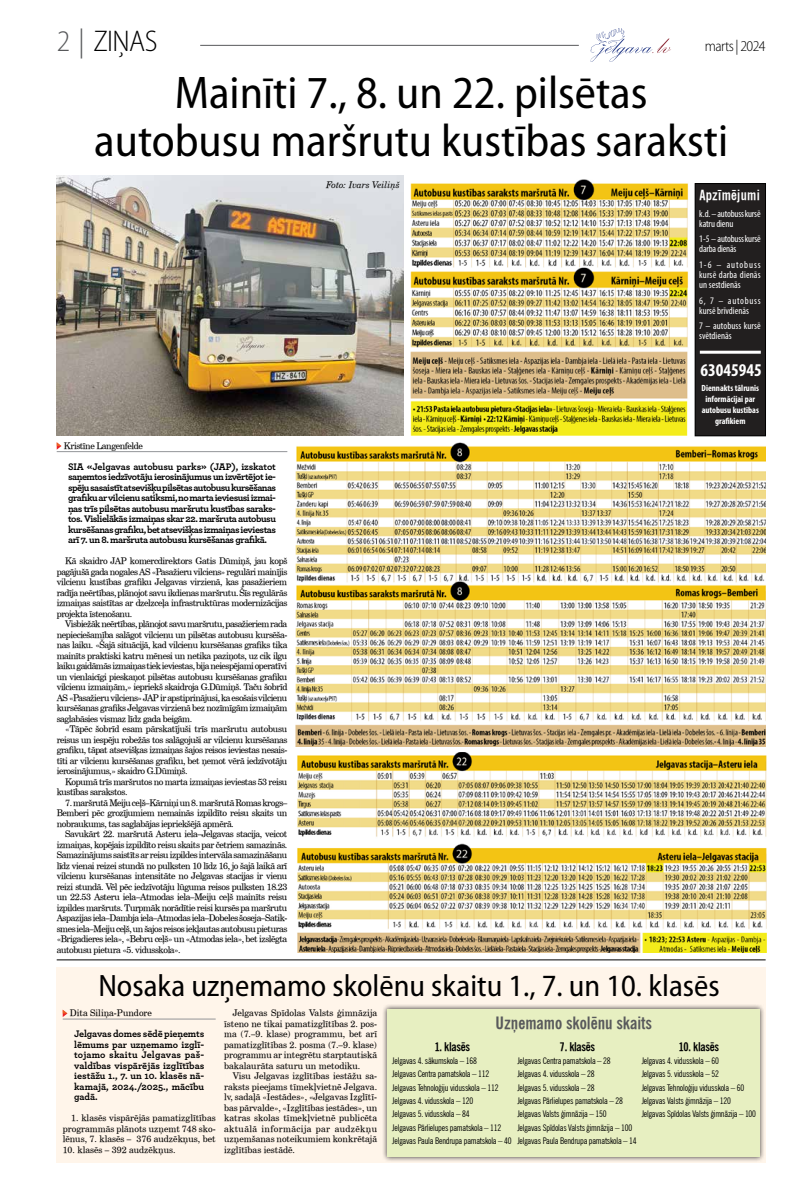
<style>
.page{position:relative;width:794px;height:1191px;background:#fff}
.page>*{position:absolute;margin:0;border:0;box-sizing:border-box;transform-origin:0 0}
.t1{font:semi-condensed 46px/48px "Myriad Pro";color:#000;text-align:center}
.t2{font:semi-condensed 31px "Myriad Pro";color:#000}
.t3{font:300 semi-condensed 30px "Myriad Pro";letter-spacing:-.02em;color:#000}
.t4{font:700 condensed 18px "Myriad Pro";color:#fff}
.t5{font:700 condensed 17px "News Gothic TL";color:#58595b}
.t6{font:300 semi-condensed 15px "Myriad Pro";letter-spacing:-.04em;color:#000}
.t7{font:700 condensed 14px "News Gothic TL";letter-spacing:.02em;color:#fff}
.t8{font:700 condensed 12px "News Gothic TL";letter-spacing:-.02em;color:#000}
.t9{font:700 10px/10.5px "Archer";letter-spacing:-.03em;color:#000;text-align:justify}
.t10{font:condensed 10px/10px "Myriad Pro";color:#fff}
.t11{font:condensed 10px/10px "Myriad Pro";letter-spacing:-.02em;color:#fff}
.t12{font:9px/10.5px "Century Schoolbook TL";letter-spacing:-.045em;color:#000;text-align:justify}
.t13{font:condensed 9px/13.3px "News Gothic TL";letter-spacing:-.02em;color:#000}
.t14{font:700 condensed 9px/11px "Myriad Pro";color:#fff;text-align:center}
.t15{font:9px "Century Schoolbook TL";color:#000}
.t16{font:italic 9px "Century Schoolbook TL";color:#000}
.s1{color:#58595b}
</style>
<div class="page">
<div style="left:56px;top:966px;width:709px;height:196px;background:#fff5ea"></div>
<svg style="left:590px;top:28px;width:81px;height:34px"></svg>
<hr style="left:200px;top:45px;width:379px;height:1px;background:#58595b">
<hr style="left:57px;top:451px;width:230px;height:1px;background:#939598">
<svg style="left:57px;top:442px;width:4px;height:8px"></svg>
<img style="left:297px;top:752px;width:469px;height:200px">
<img style="left:410px;top:179px;width:278px;height:256px">
<img style="left:296px;top:442px;width:469px;height:305px">
<img style="left:57px;top:176px;width:347px;height:260px">
<div style="left:695px;top:184px;width:70px;height:252px;background:#221f1f"></div>
<div style="left:695px;top:183px;width:70px;height:253px;border:1px solid #000"></div>
<hr style="left:700px;top:351px;width:61px;height:3px;background:#fff">
<hr style="left:57px;top:959px;width:708px;height:1px;background:#000">
<div style="left:382px;top:1003px;width:383px;height:159px;background:#000;opacity:.75"></div>
<div style="left:387px;top:1009px;width:373px;height:148px;background:#e7efc1"></div>
<hr style="left:63px;top:1019px;width:153px;height:1px;background:#939598">
<svg style="left:63px;top:1010px;width:4px;height:7px"></svg>
<h3 class="t3" style="left:57px;top:23px;width:102px"><span class="s1">2 |</span> ZIŅAS</h3>
<h3 class="t6" style="left:705px;top:37px;width:62px">marts | 2024</h3>
<h1 class="t1" style="left:94px;top:68px;width:635px">Mainīti 7., 8. un 22. pilsētas autobusu maršrutu kustības saraksti</h1>
<p class="t16" style="left:326px;top:179px;width:75px">Foto: Ivars Veiliņš</p>
<p class="t10" style="left:699px;top:208px;width:63px">k.d. – autobuss kursē katru dienu</p>
<p class="t11" style="left:699px;top:234px;width:63px">1-5 – autobuss kursē darba dienās</p>
<p class="t10" style="left:699px;top:259px;width:63px;text-align:justify">1-6 – autobuss kursē darba dienās un sestdienās</p>
<p class="t10" style="left:699px;top:295px;width:63px">6, 7 – autobuss kursē brīvdienās</p>
<p class="t10" style="left:699px;top:321px;width:63px">7 – autobuss kursē svētdienās</p>
<h3 class="t7" style="left:699px;top:186px;width:62px">Apzīmējumi</h3>
<h3 class="t4" style="left:700px;top:359px;width:63px">63045945</h3>
<p class="t12" style="left:64px;top:440px;width:80px">Kristīne Langenfelde</p>
<p class="t9" style="left:68px;top:460px;width:209px">SIA «Jelgavas autobusu parks» (JAP), izskatot saņemtos iedzīvotāju ierosinājumus un izvērtējot ie&shy;spēju sasaistīt atsevišķu pilsētas autobusu kursēšanas grafiku ar vilcienu satiksmi, no marta ieviesusi izmai&shy;ņas trīs pilsētas autobusu maršrutu kustības saraks&shy;tos. Vislielākās izmaiņas skar 22. maršruta autobusu kursēšanas grafiku, bet atsevišķas izmaiņas ieviestas arī 7. un 8. maršruta autobusu kursēšanas grafikā.</p>
<p class="t12" style="left:57px;top:555px;width:232px;text-indent:9px">Kā skaidro JAP komercdirektors Gatis Dūmiņš, jau kopš pagājušā gada nogales AS «Pasažieru vilciens» regulāri mainījis vilcienu kustības grafiku Jelgavas virzienā, kas pasažieriem radīja neērtības, plānojot savu ikdienas maršrutu. Šīs regulārās izmaiņas saistītas ar dzelzceļa infrastruktūras modernizācijas projekta īstenošanu.</p>
<p class="t12" style="left:57px;top:618px;width:232px;text-indent:9px">Visbiežāk neērtības, plānojot savu maršrutu, pasažieriem rada nepieciešamība salāgot vilcienu un pilsētas autobusu kursēša&shy;nas laiku. «Šajā situācijā, kad vilcienu kursēšanas grafiks tika mainīts praktiski katru mēnesi un netika paziņots, uz cik ilgu laiku gaidāmās izmaiņas tiek ieviestas, bija neiespējami operatīvi un vienlaicīgi pieskaņot pilsētas autobusu kursēšanas grafiku vilcienu izmaiņām,» iepriekš skaidroja G.Dūmiņš. Taču šobrīd AS «Pasažieru vilciens» JAP ir apstiprinājusi, ka esošais vilcienu kursēšanas grafiks Jelgavas virzienā bez nozīmīgām izmaiņām saglabāsies vismaz līdz gada beigām.</p>
<p class="t12" style="left:57px;top:723px;width:232px;text-indent:9px">«Tāpēc šobrīd esam pārskatījuši trīs maršrutu autobusu reisus un iespēju robežās tos salāgojuši ar vilcienu kursēšanas grafiku, tāpat atsevišķas izmaiņas šajos reisos ieviestas nesais&shy;tīti ar vilcienu kursēšanas grafiku, bet ņemot vērā iedzīvotāju ierosinājumus,» skaidro G.Dūmiņš.</p>
<p class="t12" style="left:57px;top:776px;width:232px;text-indent:9px">Kopumā trīs maršrutos no marta izmaiņas ieviestas 53 reisu kustības sarakstos.</p>
<p class="t12" style="left:57px;top:797px;width:232px;text-indent:9px">7. maršrutā Meiju ceļš–Kārniņi un 8. maršrutā Romas krogs– Bemberi pēc grozījumiem nemainās izpildīto reisu skaits un nobraukums, tas saglabājas iepriekšējā apmērā.</p>
<p class="t12" style="left:57px;top:828px;width:232px;text-indent:9px">Savukārt 22. maršrutā Asteru iela–Jelgavas stacija, veicot izmaiņas, kopējais izpildīto reisu skaits par četriem samazinās.<br>Samazinājums saistīts ar reisu izpildes intervāla samazināšanu līdz vienai reizei stundā no pulksten 10 līdz 16, jo šajā laikā arī vilcienu kursēšanas intensitāte no Jelgavas stacijas ir vienu reizi stundā. Vēl pēc iedzīvotāju lūguma reisos pulksten 18.23 un 22.53 Asteru iela–Atmodas iela–Meiju ceļš mainīts reisu izpildes maršruts. Turpmāk norādītie reisi kursēs pa maršrutu Aspazijas iela–Dambja iela–Atmodas iela–Dobeles šoseja–Satik&shy;smes iela–Meiju ceļš, un šajos reisos iekļautas autobusu pieturas «Brigadieres iela», «Bebru ceļš» un «Atmodas iela», bet izslēgta autobusu pietura «5. vidusskola».</p>
<p class="t14" style="left:701px;top:382px;width:59px">Diennakts tālrunis informācijai par autobusu kustības grafikiem</p>
<h2 class="t2" style="left:98px;top:966px;width:623px">Nosaka uzņemamo skolēnu skaitu 1., 7. un 10. klasēs</h2>
<p class="t15" style="left:70px;top:1007px;width:84px">Dita Siliņa-Pundore</p>
<p class="t9" style="left:74px;top:1027px;width:132px">Jelgavas domes sēdē pieņemts lēmums par uzņemamo izglī&shy;tojamo skaitu Jelgavas paš&shy;valdības vispārējās izglītības iestāžu 1., 7. un 10. klasēs nā&shy;kamajā, 2024./2025., mācību gadā.</p>
<p class="t12" style="left:63px;top:1112px;width:154px;text-indent:9px">1. klasēs vispārējās pamatizglītības programmās plānots uzņemt 748 sko&shy;lēnus, 7. klasēs – 376 audzēkņus, bet</p>
<p class="t15" style="left:63px;top:1143px;width:114px">10. klasēs – 392 audzēkņus.</p>
<p class="t12" style="left:224px;top:1007px;width:154px;text-indent:9px">Jelgavas Spīdolas Valsts ģimnāzija īsteno ne tikai pamatizglītības 2. pos&shy;ma (7.–9. klase) programmu, bet arī pamatizglītības 2. posma (7.–9. klase) programmu ar integrētu starptautiskā bakalaurāta saturu un metodiku.</p>
<p class="t12" style="left:224px;top:1070px;width:154px;text-indent:9px">Visu Jelgavas izglītības iestāžu sa&shy;raksts pieejams tīmekļvietnē Jelgava. lv, sadaļā «Iestādes», «Jelgavas Izglītī&shy;bas pārvalde», «Izglītības iestādes», un katras skolas tīmekļvietnē publicēta aktuālā informācija par audzēkņu uzņemšanas noteikumiem konkrētajā izglītības iestādē.</p>
<h3 class="t5" style="left:495px;top:1011px;width:158px">Uzņemamo skolēnu skaits</h3>
<h3 class="t8" style="left:560px;top:1038px;width:37px">7. klasēs</h3>
<p class="t13" style="left:517px;top:1053px;width:121px">Jelgavas Centra pamatskola – 28<br>Jelgavas 4. vidusskola – 28<br>Jelgavas 5. vidusskola – 28<br>Jelgavas Pārlielupes pamatskola – 28<br>Jelgavas Valsts ģimnāzija – 150<br>Jelgavas Spīdolas Valsts ģimnāzija – 100<br>Jelgavas Paula Bendrupa pamatskola – 14</p>
<h3 class="t8" style="left:678px;top:1038px;width:42px">10. klasēs</h3>
<p class="t13" style="left:642px;top:1053px;width:116px">Jelgavas 4. vidusskola – 60<br>Jelgavas 5. vidusskola – 52<br>Jelgavas Tehnoloģiju vidusskola – 60<br>Jelgavas Valsts ģimnāzija – 120<br>Jelgavas Spīdolas Valsts ģimnāzija – 100</p>
<h3 class="t8" style="left:435px;top:1038px;width:37px">1. klasēs</h3>
<p class="t13" style="left:392px;top:1053px;width:121px">Jelgavas 4. sākumskola – 168<br>Jelgavas Centra pamatskola – 112<br>Jelgavas Tehnoloģiju vidusskola – 112<br>Jelgavas 4. vidusskola – 120<br>Jelgavas 5. vidusskola – 84<br>Jelgavas Pārlielupes pamatskola – 112<br>Jelgavas Paula Bendrupa pamatskola – 40</p>
</div>
